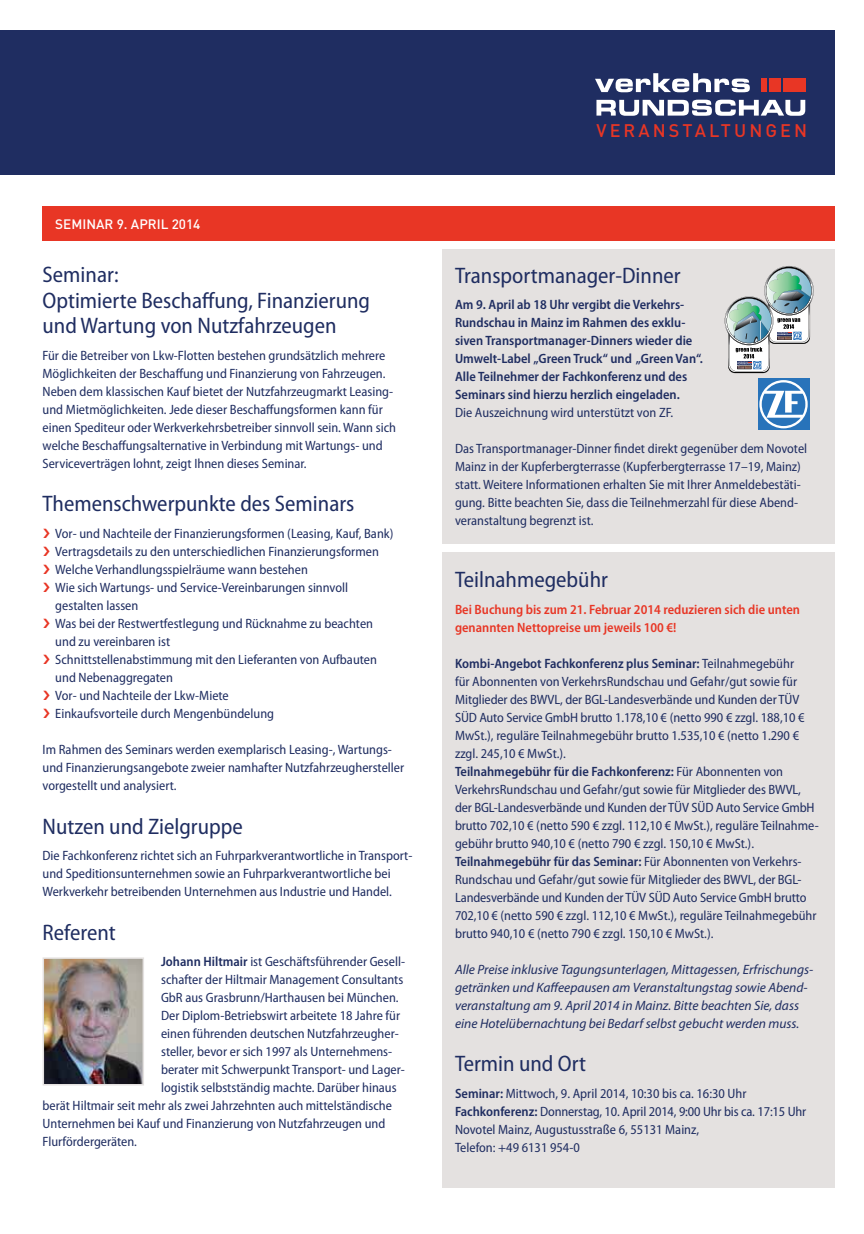
<style>
.page{position:relative;width:864px;height:1234px;background:#fff}
.page>*{position:absolute;margin:0;border:0;box-sizing:border-box;transform-origin:0 0}
.t1{font:semi-condensed 22.5px/25.5px "Myriad Pro";color:#1f2d61}
.t2{font:500 18px "DIN";letter-spacing:.17em;color:#e83625}
.t3{font:semi-condensed 13.5px/18px "Myriad Pro";color:#1f2d61}
.t4{font:italic 13.5px/18px "Myriad Pro";color:#1f2d61}
.t5{font:600 semi-condensed 13.5px/18px "Myriad Pro";color:#1f2d61}
.t6{font:600 semi-condensed 13.5px/18px "Myriad Pro";color:#e83625}
.t7{font:500 13.5px "DIN";color:#fff}
.s1{font-weight:600}
</style>
<div class="page">
<div style="left:0;top:30px;width:833px;height:144px;background:#1f2d61"></div>
<svg style="left:595px;top:73px;width:154px;height:19px"></svg>
<svg style="left:596px;top:100px;width:209px;height:16px"></svg>
<div style="left:760px;top:79px;width:6px;height:13px;background:#e83625"></div>
<div style="left:769px;top:79px;width:11px;height:13px;background:#e83625"></div>
<div style="left:783px;top:79px;width:22px;height:13px;background:#e83625"></div>
<div style="left:442px;top:249px;width:392px;height:294px;background:#e4e1e0"></div>
<div style="left:442px;top:551px;width:392px;height:635px;background:#e4e1e0"></div>
<img style="left:46px;top:960px;width:95px;height:122px">
<div style="left:43px;top:957px;width:101px;height:128px;border:2px solid #e4e1e0"></div>
<div style="left:43px;top:206px;width:791px;height:34px;background:#e83625"></div>
<div style="left:757px;top:378px;width:51px;height:51px;background:#2873ba"></div>
<svg style="left:759px;top:380px;width:48px;height:48px"></svg>
<svg style="left:761px;top:382px;width:44px;height:44px"></svg>
<svg style="left:724px;top:266px;width:89px;height:107px"></svg>
<p class="t7" style="left:55px;top:216px;width:147px">SEMINAR 9. APRIL 2014</p>
<h1 class="t1" style="left:43px;top:264px;width:329px">Seminar:<br>Optimierte Beschaffung, Finanzierung und Wartung von Nutzfahrzeugen</h1>
<p class="t3" style="left:43px;top:347px;width:355px">Für die Betreiber von Lkw-Flotten bestehen grundsätzlich mehrere Möglichkeiten der Beschaffung und Finanzierung von Fahrzeugen.<br>Neben dem klassischen Kauf bietet der Nutzfahrzeugmarkt Leasing&shy;und Mietmöglichkeiten. Jede dieser Beschaffungsformen kann für einen Spediteur oder Werkverkehrsbetreiber sinnvoll sein. Wann sich welche Beschaffungsalternative in Verbindung mit Wartungs- und Serviceverträgen lohnt, zeigt Ihnen dieses Seminar.</p>
<h1 class="t1" style="left:43px;top:493px;width:313px">Themenschwerpunkte des Seminars</h1>
<p class="t3" style="left:55px;top:525px;width:339px">Vor- und Nachteile der Finanzierungsformen (Leasing, Kauf, Bank)<br>Vertragsdetails zu den unterschiedlichen Finanzierungsformen Welche Verhandlungsspielräume wann bestehen<br>Wie sich Wartungs- und Service-Vereinbarungen sinnvoll gestalten lassen<br>Was bei der Restwertfestlegung und Rücknahme zu beachten und zu vereinbaren ist<br>Schnittstellenabstimmung mit den Lieferanten von Aufbauten und Nebenaggregaten<br>Vor- und Nachteile der Lkw-Miete<br>Einkaufsvorteile durch Mengenbündelung</p>
<p class="t3" style="left:43px;top:741px;width:363px">Im Rahmen des Seminars werden exemplarisch Leasing-, Wartungs&shy;und Finanzierungsangebote zweier namhafter Nutzfahrzeughersteller vorgestellt und analysiert.</p>
<h1 class="t1" style="left:43px;top:815px;width:202px">Nutzen und Zielgruppe</h1>
<p class="t3" style="left:43px;top:847px;width:371px">Die Fachkonferenz richtet sich an Fuhrparkverantwortliche in Transport&shy;und Speditionsunternehmen sowie an Fuhrparkverantwortliche bei<br>Werkverkehr betreibenden Unternehmen aus Industrie und Handel.</p>
<h1 class="t1" style="left:43px;top:921px;width:75px">Referent</h1>
<p class="t3" style="left:161px;top:953px;width:245px"><span class="s1">Johann Hiltmair</span> ist Geschäftsführender Gesell-</p>
<p class="t3" style="left:161px;top:971px;width:244px">schafter der Hiltmair Management Consultants</p>
<p class="t3" style="left:161px;top:989px;width:239px">GbR aus Grasbrunn/Harthausen bei München.</p>
<p class="t3" style="left:161px;top:1007px;width:240px">Der Diplom-Betriebswirt arbeitete 18 Jahre für</p>
<p class="t3" style="left:161px;top:1025px;width:239px">einen führenden deutschen Nutzfahrzeugher-</p>
<p class="t3" style="left:161px;top:1043px;width:232px">steller, bevor er sich 1997 als Unternehmens-</p>
<p class="t3" style="left:161px;top:1061px;width:245px">berater mit Schwerpunkt Transport- und Lager-</p>
<p class="t3" style="left:161px;top:1079px;width:237px">logistik selbstständig machte. Darüber hinaus</p>
<p class="t3" style="left:43px;top:1097px;width:351px">berät Hiltmair seit mehr als zwei Jahrzehnten auch mittelständische</p>
<p class="t3" style="left:43px;top:1115px;width:344px">Unternehmen bei Kauf und Finanzierung von Nutzfahrzeugen und</p>
<p class="t3" style="left:43px;top:1133px;width:96px">Flurfördergeräten.</p>
<h2 class="t2" style="left:596px;top:120px;width:212px">VERANSTALTUNGEN</h2>
<h1 class="t1" style="left:455px;top:265px;width:227px">Transportmanager-Dinner</h1>
<p class="t5" style="left:455px;top:297px;width:249px">Am 9. April ab 18 Uhr vergibt die Verkehrs-Rundschau in Mainz im Rahmen des exklu&shy;siven Transportmanager-Dinners wieder die Umwelt-Label „Green Truck“ und „Green Van“.<br>Alle Teilnehmer der Fachkonferenz und des Seminars sind hierzu herzlich eingeladen.</p>
<p class="t3" style="left:455px;top:405px;width:219px">Die Auszeichnung wird unterstützt von ZF.</p>
<p class="t3" style="left:455px;top:441px;width:353px">Das Transportmanager-Dinner findet direkt gegenüber dem Novotel Mainz in der Kupferbergterrasse (Kupferbergterrasse 17–19, Mainz) statt. Weitere Informationen erhalten Sie mit Ihrer Anmeldebestäti&shy;gung. Bitte beachten Sie, dass die Teilnehmerzahl für diese Abend&shy;veranstaltung begrenzt ist.</p>
<h1 class="t1" style="left:455px;top:569px;width:154px">Teilnahmegebühr</h1>
<p class="t6" style="left:455px;top:601px;width:346px">Bei Buchung bis zum 21. Februar 2014 reduzieren sich die unten genannten Nettopreise um jeweils 100 €!</p>
<p class="t3" style="left:455px;top:655px;width:365px"><span class="s1">Kombi-Angebot Fachkonferenz plus Seminar:</span> Teilnahmegebühr<br>für Abonnenten von VerkehrsRundschau und Gefahr/gut sowie für Mitglieder des BWVL, der BGL-Landesverbände und Kunden der TÜV SÜD Auto Service GmbH brutto 1.178,10 € (netto 990 € zzgl. 188,10 € MwSt.), reguläre Teilnahmegebühr brutto 1.535,10 € (netto 1.290 € zzgl. 245,10 € MwSt.).<br><span class="s1">Teilnahmegebühr für die Fachkonferenz:</span> Für Abonnenten von VerkehrsRundschau und Gefahr/gut sowie für Mitglieder des BWVL, der BGL-Landesverbände und Kunden der TÜV SÜD Auto Service GmbH brutto 702,10 € (netto 590 € zzgl. 112,10 € MwSt.), reguläre Teilnahme&shy;gebühr brutto 940,10 € (netto 790 € zzgl. 150,10 € MwSt.).<br><span class="s1">Teilnahmegebühr für das Seminar:</span> Für Abonnenten von Verkehrs-Rundschau und Gefahr/gut sowie für Mitglieder des BWVL, der BGL-Landesverbände und Kunden der TÜV SÜD Auto Service GmbH brutto 702,10 € (netto 590 € zzgl. 112,10 € MwSt.), reguläre Teilnahmegebühr brutto 940,10 € (netto 790 € zzgl. 150,10 € MwSt.).</p>
<p class="t4" style="left:455px;top:961px;width:359px">Alle Preise inklusive Tagungsunterlagen, Mittagessen, Erfrischungs&shy;getränken und Kaffeepausen am Veranstaltungstag sowie Abend&shy;veranstaltung am 9. April 2014 in Mainz. Bitte beachten Sie, dass eine Hotelübernachtung bei Bedarf selbst gebucht werden muss.</p>
<h1 class="t1" style="left:455px;top:1053px;width:132px">Termin und Ort</h1>
<p class="t3" style="left:455px;top:1085px;width:353px"><span class="s1">Seminar:</span> Mittwoch, 9. April 2014, 10:30 bis ca. 16:30 Uhr <span class="s1">Fachkonferenz:</span> Donnerstag, 10. April 2014, 9:00 Uhr bis ca. 17:15 Uhr Novotel Mainz, Augustusstraße 6, 55131 Mainz,<br>Telefon: +49 6131 954-0</p>
</div>
